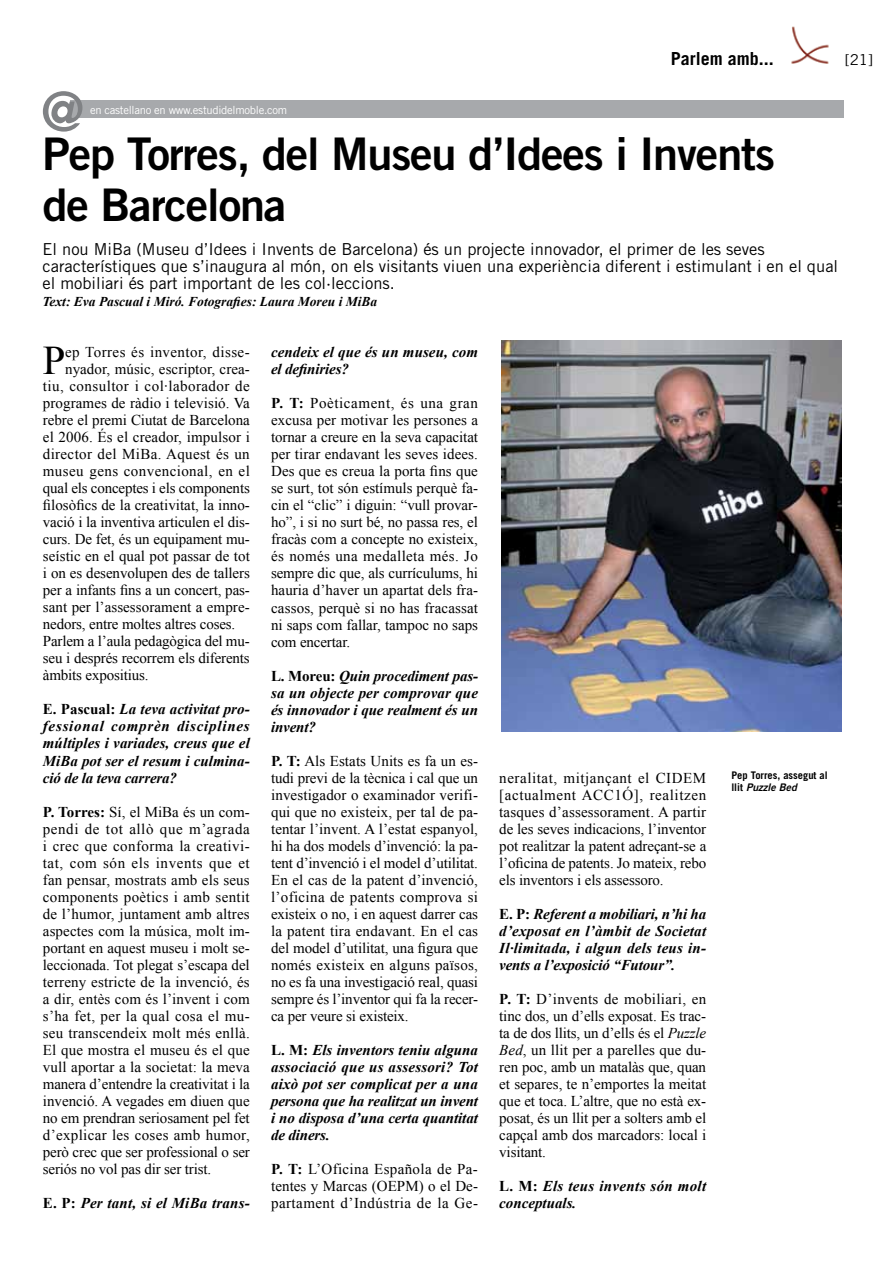
<style>
.page{position:relative;width:893px;height:1263px;background:#fff}
.page>*{position:absolute;margin:0;border:0;box-sizing:border-box;transform-origin:0 0}
.t1{font:45px/51px "Trade Gothic Bold Two";letter-spacing:-.025em;color:#000}
.t2{font:40.65px "Times New Roman";color:#000}
.t3{font:700 18px "Trade Gothic";color:#000}
.t4{font:16.5px/17px "Trade Gothic";color:#000}
.t5{font:15px/17px "Times New Roman";letter-spacing:-.005em;color:#000;text-align:justify}
.t6{font:italic 700 15px/17px "Times New Roman";color:#000;text-align:justify}
.t7{font:15px "Times New Roman";letter-spacing:.03em;color:#000}
.t8{font:italic 700 15px/17px "Times New Roman";letter-spacing:.02em;color:#000}
.t9{font:15px "Times New Roman";letter-spacing:.025em;color:#000}
.t10{font:15px "Trade Gothic";color:#000}
.t11{font:italic 700 13.5px "Times New Roman";color:#000}
.t12{font:11.25px "Trade Gothic";letter-spacing:-.025em;color:#fff}
.t13{font:700 10.5px "Trade Gothic";color:#000}
.t14{font:italic 10.5px "Trade Gothic Bold Two";color:#000}
.s1{font-style:normal}
.s2{font-weight:700}
.s3{font-style:italic}
.s4{font-family:"Trade Gothic";font-weight:700;font-style:normal}
</style>
<div class="page">
<img style="left:791px;top:26px;width:38px;height:38px">
<div style="left:70px;top:101px;width:773px;height:17px;background:#a7a9ac"></div>
<svg style="left:43px;top:91px;width:39px;height:41px"></svg>
<img style="left:502px;top:340px;width:340px;height:391px">
<p class="t3" style="left:671px;top:47px;width:105px">Parlem amb...</p>
<p class="t10" style="left:845px;top:51px;width:30px">[21]</p>
<p class="t12" style="left:90px;top:103px;width:199px">en castellano en www.estudidelmoble.com</p>
<h1 class="t1" style="left:43px;top:128px;width:734px">Pep Torres, del Museu d’Idees i Invents de Barcelona</h1>
<p class="t4" style="left:43px;top:241px;width:797px">El nou MiBa (Museu d’Idees i Invents de Barcelona) és un projecte innovador, el primer de les seves característiques que s’inaugura al món, on els visitants viuen una experiència diferent i estimulant i en el qual el mobiliari és part important de les col·leccions.</p>
<p class="t11" style="left:43px;top:294px;width:336px">Text: Eva Pascual i Miró. Fotografies: Laura Moreu i MiBa</p>
<h2 class="t2" style="left:43px;top:337px;width:24px">P</h2>
<p class="t7" style="left:65px;top:343px;width:186px">ep Torres és inventor, disse-</p>
<p class="t5" style="left:65px;top:360px;width:186px">nyador, músic, escriptor, crea-</p>
<p class="t7" style="left:43px;top:377px;width:208px">tiu, consultor i col·laborador de</p>
<p class="t5" style="left:43px;top:394px;width:208px">programes de ràdio i televisió. Va</p>
<p class="t5" style="left:43px;top:412px;width:208px">rebre el premi Ciutat de Barcelona</p>
<p class="t5" style="left:43px;top:429px;width:209px">el 2006. És el creador, impulsor i</p>
<p class="t9" style="left:43px;top:446px;width:208px">director del MiBa. Aquest és un</p>
<p class="t7" style="left:43px;top:463px;width:208px">museu gens convencional, en el</p>
<p class="t5" style="left:43px;top:480px;width:208px">qual els conceptes i els components</p>
<p class="t5" style="left:43px;top:497px;width:209px">filosòfics de la creativitat, la inno-</p>
<p class="t5" style="left:43px;top:514px;width:208px">vació i la inventiva articulen el dis-</p>
<p class="t5" style="left:43px;top:531px;width:208px">curs. De fet, és un equipament mu-</p>
<p class="t5" style="left:43px;top:548px;width:209px">seístic en el qual pot passar de tot</p>
<p class="t5" style="left:43px;top:565px;width:208px">i on es desenvolupen des de tallers</p>
<p class="t5" style="left:43px;top:582px;width:209px">per a infants fins a un concert, pas-</p>
<p class="t5" style="left:43px;top:599px;width:208px">sant per l’assessorament a empre-</p>
<p class="t5" style="left:43px;top:616px;width:194px">nedors, entre moltes altres coses.</p>
<p class="t5" style="left:43px;top:633px;width:208px">Parlem a l’aula pedagògica del mu-</p>
<p class="t5" style="left:43px;top:650px;width:208px">seu i després recorrem els diferents</p>
<p class="t5" style="left:43px;top:667px;width:107px">àmbits expositius.</p>
<p class="t6" style="left:43px;top:701px;width:208px"><span class="s1">E. Pascual:</span> La teva activitat pro&shy;fessional comprèn disciplines múltiples i variades, creus que el MiBa pot ser el resum i culmina&shy;ció de la teva carrera?</p>
<p class="t5" style="left:43px;top:803px;width:209px"><span class="s2">P. Torres:</span> Sí, el MiBa és un com&shy;pendi de tot allò que m’agrada i crec que conforma la creativi&shy;tat, com són els invents que et fan pensar, mostrats amb els seus components poètics i amb sentit de l’humor, juntament amb altres aspectes com la música, molt im&shy;portant en aquest museu i molt se&shy;leccionada. Tot plegat s’escapa del terreny estricte de la invenció, és a dir, entès com és l’invent i com s’ha fet, per la qual cosa el mu&shy;seu transcendeix molt més enllà.<br>El que mostra el museu és el que vull aportar a la societat: la meva manera d’entendre la creativitat i la invenció. A vegades em diuen que no em prendran seriosament pel fet d’explicar les coses amb humor, però crec que ser professional o ser seriós no vol pas dir ser trist.</p>
<p class="t6" style="left:43px;top:1194px;width:208px"><span class="s1">E. P:</span> Per tant, si el MiBa trans-</p>
<p class="t6" style="left:271px;top:344px;width:208px">cendeix el que és un museu, com el definiries?</p>
<p class="t5" style="left:271px;top:395px;width:209px"><span class="s2">P. T:</span> Poèticament, és una gran excusa per motivar les persones a tornar a creure en la seva capacitat per tirar endavant les seves idees.<br>Des que es creua la porta fins que se surt, tot són estímuls perquè fa&shy;cin el “clic” i diguin: “vull provar&shy;ho”, i si no surt bé, no passa res, el fracàs com a concepte no existeix, és només una medalleta més. Jo sempre dic que, als currículums, hi hauria d’haver un apartat dels fra&shy;cassos, perquè si no has fracassat ni saps com fallar, tampoc no saps com encertar.</p>
<p class="t6" style="left:271px;top:667px;width:208px"><span class="s1">L. Moreu:</span> Quin procediment pas&shy;sa un objecte per comprovar que és innovador i que realment és un invent?</p>
<p class="t5" style="left:271px;top:752px;width:209px"><span class="s2">P. T:</span> Als Estats Units es fa un es&shy;tudi previ de la tècnica i cal que un investigador o examinador verifi&shy;qui que no existeix, per tal de pa&shy;tentar l’invent. A l’estat espanyol, hi ha dos models d’invenció: la pa&shy;tent d’invenció i el model d’utilitat.<br>En el cas de la patent d’invenció, l’oficina de patents comprova si existeix o no, i en aquest darrer cas la patent tira endavant. En el cas del model d’utilitat, una figura que només existeix en alguns països, no es fa una investigació real, quasi sempre és l’inventor qui fa la recer&shy;ca per veure si existeix.</p>
<p class="t6" style="left:271px;top:1041px;width:208px"><span class="s1">L. M:</span> Els inventors teniu alguna associació que us assessori? Tot això pot ser complicat per a una persona que ha realitzat un invent i no disposa d’una certa quantitat de diners.</p>
<p class="t5" style="left:271px;top:1160px;width:208px"><span class="s2">P. T:</span> L’Oficina Española de Pa&shy;tentes y Marcas (OEPM) o el De&shy;partament d’Indústria de la Ge-</p>
<p class="t5" style="left:499px;top:769px;width:209px">neralitat, mitjançant el CIDEM [actualment ACC1Ó], realitzen tasques d’assessorament. A partir de les seves indicacions, l’inventor pot realitzar la patent adreçant-se a l’oficina de patents. Jo mateix, rebo els inventors i els assessoro.</p>
<p class="t6" style="left:499px;top:905px;width:208px"><span class="s1">E. P:</span> Referent a mobiliari, n’hi ha d’exposat en l’àmbit de Societat Il·limitada, i algun dels teus in&shy;vents a l’exposició “Futour”.</p>
<p class="t5" style="left:499px;top:990px;width:209px"><span class="s2">P. T:</span> D’invents de mobiliari, en tinc dos, un d’ells exposat. Es trac&shy;ta de dos llits, un d’ells és el <span class="s3">Puzzle Bed</span>, un llit per a parelles que du&shy;ren poc, amb un matalàs que, quan et separes, te n’emportes la meitat que et toca. L’altre, que no està ex&shy;posat, és un llit per a solters amb el capçal amb dos marcadors: local i visitant.</p>
<p class="t8" style="left:499px;top:1177px;width:208px"><span class="s1">L. M:</span> Els teus invents són molt conceptuals.</p>
<p class="t13" style="left:731px;top:769px;width:98px">Pep Torres, assegut al</p>
<p class="t14" style="left:731px;top:781px;width:67px"><span class="s4">llit</span> Puzzle Bed</p>
</div>
